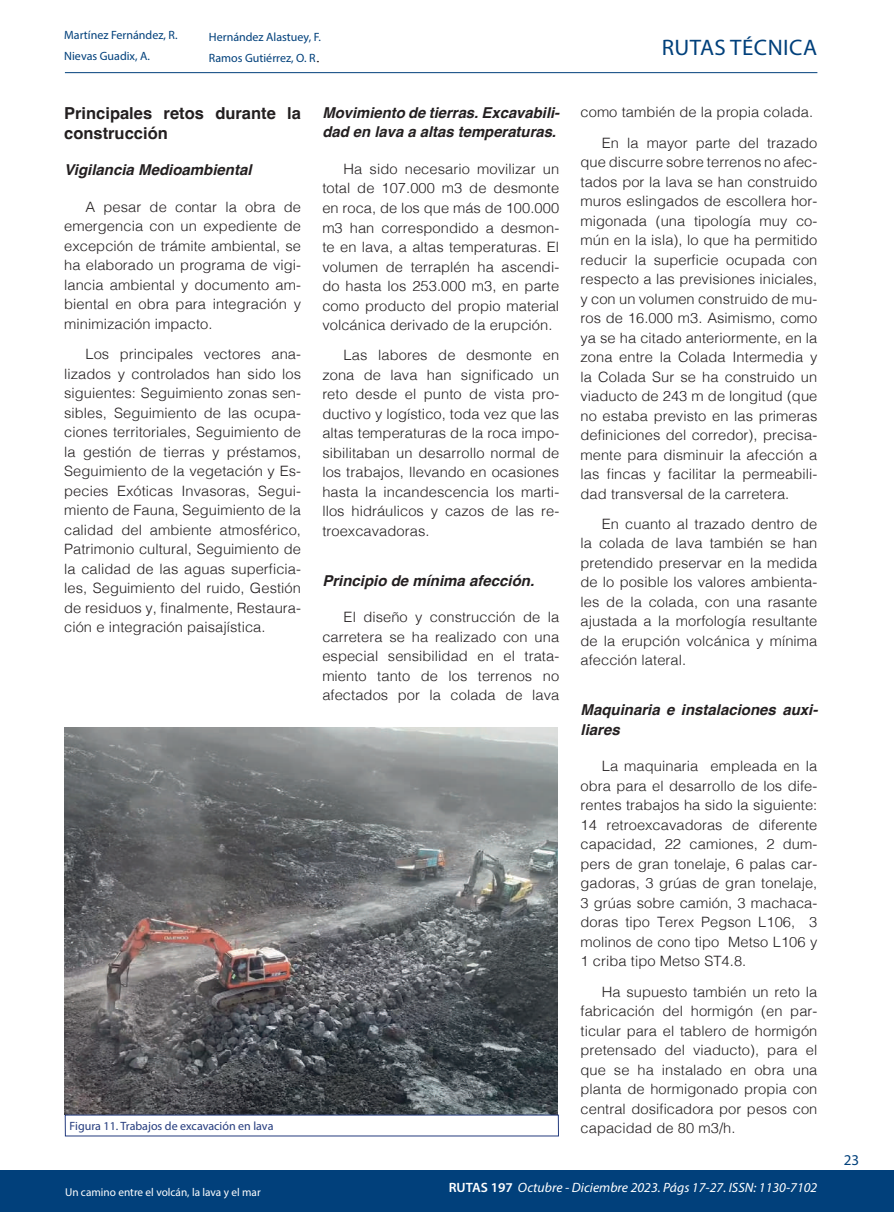
<style>
.page{position:relative;width:894px;height:1212px;background:#fff}
.page>*{position:absolute;margin:0;border:0;box-sizing:border-box;transform-origin:0 0}
.t1{font:22.5px "Myriad Pro";letter-spacing:.02em;color:#01407b}
.t2{font:700 16.5px/19.8px "Helvetica";color:#231f20}
.t3{font:italic 700 15px/19.5px "Helvetica";color:#231f20}
.t4{font:15px "Myriad Pro";color:#01407b}
.t5{font:300 14.25px/19.5px "Helvetica";letter-spacing:.005em;color:#231f20;text-align:justify}
.t6{font:italic 13.5px "Myriad Pro";color:#fff}
.t7{font:12px "Myriad Pro";color:#01407b}
.t8{font:12px "Myriad Pro";color:#243b7d}
.t9{font:11.4px "Myriad Pro";color:#fff}
.s1{font-family:"Times New Roman";font-size:18px;color:#231f20}
.s2{font-weight:600;font-style:normal}
</style>
<div class="page">
<div style="left:0;top:1170px;width:893px;height:41px;background:#01407b"></div>
<hr style="left:65px;top:72px;width:752px;height:1px;background:#01407b">
<img style="left:64px;top:727px;width:493px;height:387px">
<div style="left:65px;top:1114px;width:493px;height:22px;border:1px solid #243b7d"></div>
<p class="t7" style="left:64px;top:27px;width:115px">Martínez Fernández, R.</p>
<p class="t7" style="left:209px;top:29px;width:114px">Hernández Alastuey, F.</p>
<p class="t7" style="left:64px;top:49px;width:87px">Nievas Guadix, A.</p>
<p class="t7" style="left:209px;top:50px;width:113px">Ramos Gutiérrez, O. R<span class="s1">.</span></p>
<p class="t2" style="left:64px;top:105px;width:238px">Principales retos durante la construcción</p>
<p class="t3" style="left:64px;top:162px;width:189px">Vigilancia Medioambiental</p>
<p class="t5" style="left:64px;top:196px;width:238px;text-indent:21px">A pesar de contar la obra de emergencia con un expediente de excepción de trámite ambiental, se ha elaborado un programa de vigi&shy;lancia ambiental y documento am&shy;biental en obra para integración y minimización impacto.</p>
<p class="t5" style="left:64px;top:343px;width:238px;text-indent:21px">Los principales vectores ana&shy;lizados y controlados han sido los siguientes: Seguimiento zonas sen&shy;sibles, Seguimiento de las ocupa&shy;ciones territoriales, Seguimiento de la gestión de tierras y préstamos, Seguimiento de la vegetación y Es&shy;pecies Exóticas Invasoras, Segui&shy;miento de Fauna, Seguimiento de la calidad del ambiente atmosférico, Patrimonio cultural, Seguimiento de la calidad de las aguas superficia&shy;les, Seguimiento del ruido, Gestión de residuos y, finalmente, Restaura&shy;ción e integración paisajística.</p>
<p class="t3" style="left:322px;top:105px;width:239px">Movimiento de tierras. Excavabili&shy;dad en lava a altas temperaturas.</p>
<p class="t5" style="left:322px;top:158px;width:238px;text-indent:21px">Ha sido necesario movilizar un total de 107.000 m3 de desmonte en roca, de los que más de 100.000 m3 han correspondido a desmon&shy;te en lava, a altas temperaturas. El volumen de terraplén ha ascendi&shy;do hasta los 253.000 m3, en parte como producto del propio material volcánica derivado de la erupción.</p>
<p class="t5" style="left:322px;top:344px;width:238px;text-indent:21px">Las labores de desmonte en zona de lava han significado un reto desde el punto de vista pro&shy;ductivo y logístico, toda vez que las altas temperaturas de la roca impo&shy;sibilitaban un desarrollo normal de los trabajos, llevando en ocasiones hasta la incandescencia los marti&shy;llos hidráulicos y cazos de las re&shy;troexcavadoras.</p>
<p class="t3" style="left:322px;top:572px;width:213px">Principio de mínima afección.</p>
<p class="t5" style="left:322px;top:606px;width:238px;text-indent:21px">El diseño y construcción de la carretera se ha realizado con una especial sensibilidad en el trata&shy;miento tanto de los terrenos no afectados por la colada de lava</p>
<p class="t8" style="left:70px;top:1118px;width:205px">Figura 11. Trabajos de excavación en lava</p>
<h1 class="t1" style="left:661px;top:34px;width:157px">RUTAS TÉCNICA</h1>
<p class="t5" style="left:601px;top:96px;width:217px;line-height:30.2px;text-indent:-21px">como también de la propia colada.<br>En la mayor parte del trazado</p>
<p class="t5" style="left:580px;top:151px;width:238px">que discurre sobre terrenos no afec&shy;tados por la lava se han construido muros eslingados de escollera hor&shy;migonada (una tipología muy co&shy;mún en la isla), lo que ha permitido reducir la superficie ocupada con respecto a las previsiones iniciales, y con un volumen construido de mu&shy;ros de 16.000 m3. Asimismo, como ya se ha citado anteriormente, en la zona entre la Colada Intermedia y la Colada Sur se ha construido un viaducto de 243 m de longitud (que no estaba previsto en las primeras definiciones del corredor), precisa&shy;mente para disminuir la afección a las fincas y facilitar la permeabili&shy;dad transversal de la carretera.</p>
<p class="t5" style="left:580px;top:513px;width:238px;text-indent:21px">En cuanto al trazado dentro de la colada de lava también se han pretendido preservar en la medida de lo posible los valores ambienta&shy;les de la colada, con una rasante ajustada a la morfología resultante de la erupción volcánica y mínima afección lateral.</p>
<p class="t3" style="left:580px;top:702px;width:239px">Maquinaria e instalaciones auxi&shy;liares</p>
<p class="t5" style="left:580px;top:755px;width:238px;text-indent:21px">La maquinaria empleada en la obra para el desarrollo de los dife&shy;rentes trabajos ha sido la siguiente:<br>14 retroexcavadoras de diferente capacidad, 22 camiones, 2 dum&shy;pers de gran tonelaje, 6 palas car&shy;gadoras, 3 grúas de gran tonelaje, 3 grúas sobre camión, 3 machaca&shy;doras tipo Terex Pegson L106, 3 molinos de cono tipo Metso L106 y 1 criba tipo Metso ST4.8.</p>
<p class="t5" style="left:580px;top:980px;width:238px;text-indent:21px">Ha supuesto también un reto la fabricación del hormigón (en par&shy;ticular para el tablero de hormigón pretensado del viaducto), para el que se ha instalado en obra una planta de hormigonado propia con central dosificadora por pesos con capacidad de 80 m3/h.</p>
<p class="t9" style="left:65px;top:1185px;width:197px">Un camino entre el volcán, la lava y el mar</p>
<p class="t6" style="left:448px;top:1179px;width:370px"><span class="s2">RUTAS 197</span> Octubre - Diciembre 2023. Págs 17-27. ISSN: 1130-7102</p>
<p class="t4" style="left:843px;top:1150px;width:17px">23</p>
</div>
